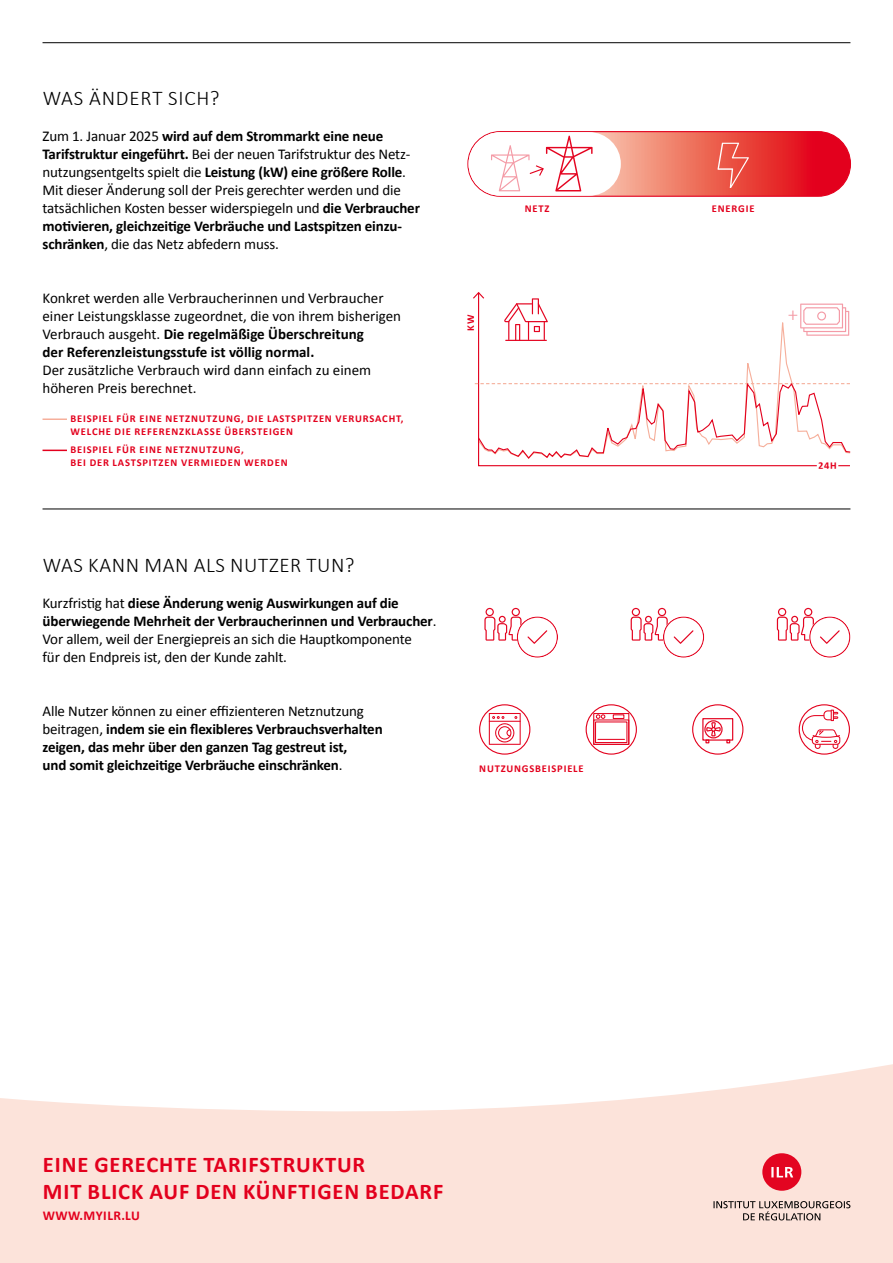
<style>
.page{position:relative;width:893px;height:1263px;background:#fff}
.page>*{position:absolute;margin:0;border:0;box-sizing:border-box;transform-origin:0 0}
.t1{font:700 22.5px/27px "Calibri";letter-spacing:.04em;color:#e3001d}
.t2{font:300 21px "Calibri";letter-spacing:.03em;color:#000}
.t3{font:300 21px "Calibri";color:#e3001d}
.t4{font:15px/18px "Calibri";letter-spacing:-.01em;color:#000}
.t5{font:700 15px/18px "Calibri";letter-spacing:-.01em;color:#000}
.t6{font:700 13.5px "Calibri";letter-spacing:.035em;color:#e3001d}
.t7{font:700 10.5px/12.6px "Calibri";letter-spacing:.08em;color:#e3001d}
.s1{font-weight:700}
.s2{font-weight:400}
</style>
<div class="page">
<svg style="left:0;top:1064px;width:893px;height:199px;fill:#fce3da"></svg>
<hr style="left:43px;top:509px;width:807px;height:1px;background:#000">
<hr style="left:43px;top:42px;width:807px;height:1px;background:#000">
<svg style="left:478px;top:300px;width:372px;height:167px"></svg>
<svg style="left:473px;top:292px;width:11px;height:8px"></svg>
<div style="left:817px;top:460px;width:21px;height:10px;background:#fff"></div>
<svg style="left:475px;top:380px;width:376px;height:80px"></svg>
<svg style="left:504px;top:298px;width:44px;height:43px"></svg>
<svg style="left:800px;top:304px;width:49px;height:32px"></svg>
<svg style="left:480px;top:705px;width:50px;height:49px"></svg>
<svg style="left:489px;top:713px;width:32px;height:32px"></svg>
<div style="left:479px;top:704px;width:51px;height:51px;border:1px solid #e3001d;border-radius:50%"></div>
<div style="left:702px;top:718px;width:31px;height:23px;border:1px solid #e40521"></div>
<div style="left:704px;top:720px;width:19px;height:18px;border:1px solid #e40521;border-radius:50%"></div>
<svg style="left:705px;top:721px;width:25px;height:22px"></svg>
<div style="left:692px;top:704px;width:51px;height:51px;border:1px solid #e3001d;border-radius:50%"></div>
<svg style="left:596px;top:715px;width:9px;height:4px"></svg>
<svg style="left:598px;top:739px;width:26px;height:1px"></svg>
<div style="left:593px;top:713px;width:36px;height:32px;border:1px solid #e40521"></div>
<div style="left:593px;top:719px;width:36px;height:26px;border:1px solid #e40521"></div>
<div style="left:595px;top:721px;width:32px;height:22px;border:1px solid #e40521"></div>
<div style="left:613px;top:714px;width:11px;height:5px;border:1px solid #e40521"></div>
<div style="left:586px;top:704px;width:51px;height:51px;border:1px solid #e3001d;border-radius:50%"></div>
<svg style="left:799px;top:705px;width:50px;height:49px"></svg>
<svg style="left:802px;top:710px;width:38px;height:39px"></svg>
<div style="left:799px;top:704px;width:51px;height:51px;border:1px solid #e3001d;border-radius:50%"></div>
<hr style="left:43px;top:418px;width:24px;height:2px;background:#f6af9b">
<svg style="left:43px;top:450px;width:24px;height:1px"></svg>
<svg style="left:484px;top:608px;width:74px;height:50px"></svg>
<svg style="left:631px;top:608px;width:73px;height:50px"></svg>
<svg style="left:777px;top:608px;width:73px;height:50px"></svg>
<svg style="left:468px;top:132px;width:382px;height:64px;background:#eb524d"></svg>
<div style="left:467px;top:131px;width:384px;height:66px;border:1px solid #e3001d;border-radius:32px"></div>
<div style="left:468px;top:132px;width:153px;height:64px;background:#fff;border-radius:32px"></div>
<svg style="left:717px;top:143px;width:32px;height:44px"></svg>
<svg style="left:491px;top:136px;width:102px;height:55px"></svg>
<svg style="left:762px;top:1153px;width:39px;height:38px"></svg>
<svg style="left:713px;top:1201px;width:137px;height:19px;background:#c9b5ae"></svg>
<h2 class="t2" style="left:43px;top:85px;width:178px">WAS ÄNDERT SICH?</h2>
<p class="t4" style="left:43px;top:127px;width:379px">Zum 1. Januar 2025 <span class="s1">wird auf dem Strommarkt eine neue Tarifstruktur eingeführt.</span> Bei der neuen Tarifstruktur des Netz&shy;nutzungsentgelts spielt die <span class="s1">Leistung (kW) eine größere Rolle</span>.<br>Mit dieser Änderung soll der Preis gerechter werden und die tatsächlichen Kosten besser widerspiegeln und <span class="s1">die Verbraucher motivieren, gleichzeitige Verbräuche und Lastspitzen einzu&shy;schränken</span>, die das Netz abfedern muss.</p>
<p class="t4" style="left:43px;top:289px;width:360px">Konkret werden alle Verbraucherinnen und Verbraucher einer Leistungsklasse zugeordnet, die von ihrem bisherigen Verbrauch ausgeht. <span class="s1">Die regelmäßige Überschreitung<br>der Referenzleistungsstufe ist völlig normal.</span></p>
<p class="t4" style="left:43px;top:361px;width:330px">Der zusätzliche Verbrauch wird dann einfach zu einem höheren Preis berechnet.</p>
<p class="t7" style="left:70px;top:412px;width:335px">BEISPIEL FÜR EINE NETZNUTZUNG, DIE LASTSPITZEN VERURSACHT,<br>WELCHE DIE REFERENZKLASSE ÜBERSTEIGEN</p>
<p class="t7" style="left:70px;top:443px;width:219px">BEISPIEL FÜR EINE NETZNUTZUNG,<br>BEI DER LASTSPITZEN VERMIEDEN WERDEN</p>
<p class="t7" style="left:525px;top:202px;width:26px">NETZ</p>
<p class="t7" style="left:712px;top:202px;width:44px">ENERGIE</p>
<p class="t7" style="left:464px;top:331px;width:17px;rotate:-90deg">KW</p>
<h2 class="t3" style="left:787px;top:301px;width:12px">+</h2>
<p class="t7" style="left:818px;top:459px;width:20px">24H</p>
<h2 class="t2" style="left:43px;top:552px;width:313px">WAS KANN MAN ALS NUTZER TUN?</h2>
<p class="t4" style="left:43px;top:593px;width:396px">Kurzfristig hat <span class="s1">diese Änderung wenig Auswirkungen auf die überwiegende Mehrheit der Verbraucherinnen und Verbraucher</span>.<br>Vor allem, weil der Energiepreis an sich die Hauptkomponente<br>für den Endpreis ist, den der Kunde zahlt.</p>
<p class="t5" style="left:43px;top:701px;width:342px"><span class="s2">Alle Nutzer können zu einer effizienteren Netznutzung beitragen,</span> indem sie ein flexibleres Verbrauchsverhalten zeigen, das mehr über den ganzen Tag gestreut ist,<br>und somit gleichzeitige Verbräuche einschränken<span class="s2">.</span></p>
<p class="t7" style="left:479px;top:762px;width:106px">NUTZUNGSBEISPIELE</p>
<h1 class="t1" style="left:43px;top:1150px;width:402px">EINE GERECHTE TARIFSTRUKTUR<br>MIT BLICK AUF DEN KÜNFTIGEN BEDARF</h1>
<p class="t6" style="left:43px;top:1206px;width:99px">WWW.MYILR.LU</p>
</div>
